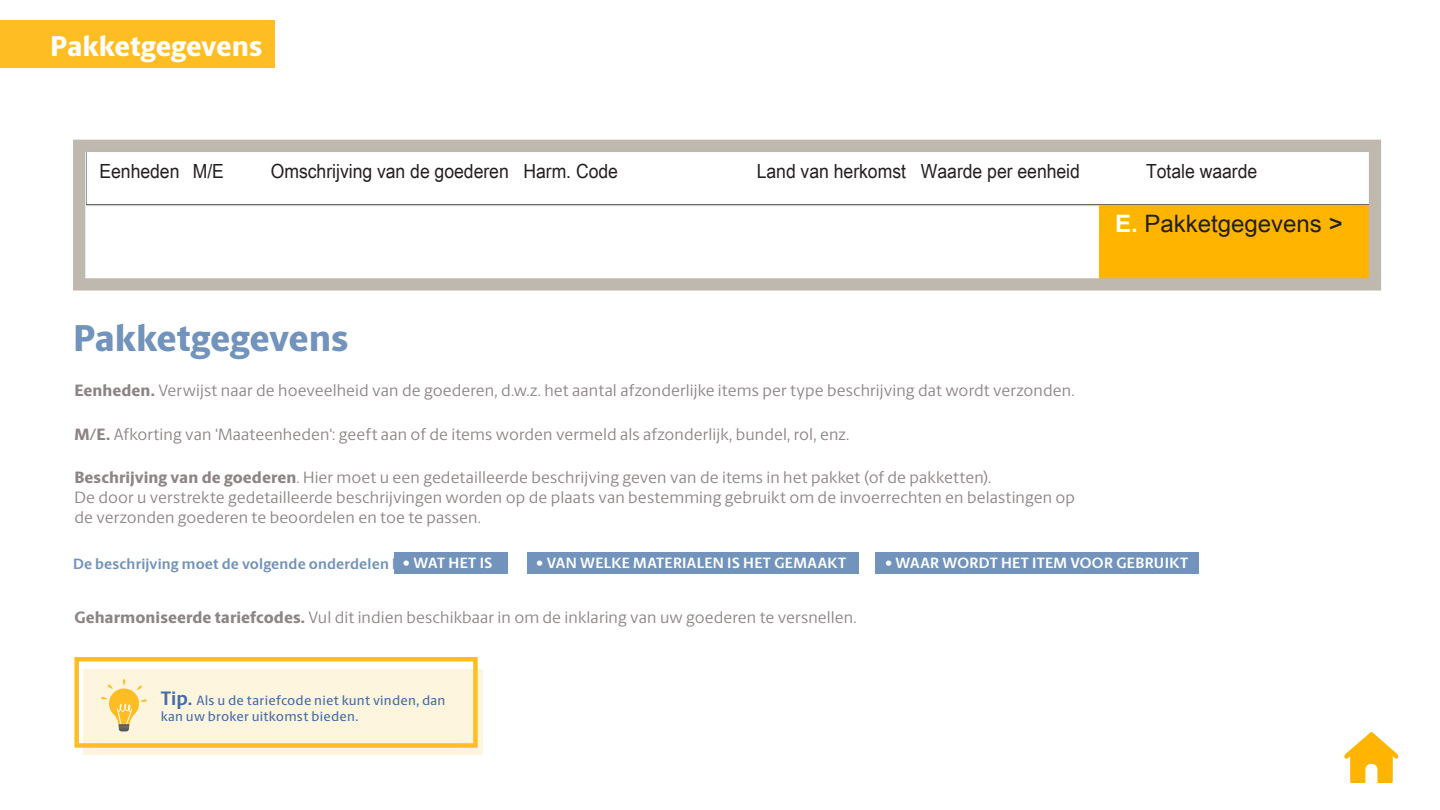
<style>
.page{position:relative;width:1440px;height:810px;background:#fff}
.page>*{position:absolute;margin:0;border:0;box-sizing:border-box;transform-origin:0 0}
.Large_Header{font:800 37.5px "UPS Berlingske Sans";letter-spacing:-.005em;color:#7293bc}
.Large_Header-2{font:800 28.8px "UPS Berlingske Sans";color:#fff}
.Nav_Volume_Header{font:24px "Arial Unicode MS";color:#231f20}
.Nav_Volume_Header-2{font:19.5px "Arial Unicode MS";color:#231f20;scale:.9 1}
.Large_Header-3{font:16.5px/19.8px "UPS Berlingske Sans";letter-spacing:.005em;color:#8d8585}
.Large_Header-4{font:700 15px "UPS Berlingske Sans";letter-spacing:.025em;color:#fff}
.Large_Header-5{font:700 15px "UPS Berlingske Sans";letter-spacing:.01em;color:#7293bc}
.Large_Header-6{font:500 13.5px/16.2px "UPS Berlingske Sans";letter-spacing:.015em;color:#426da9}
.s1{font-weight:800}
.s2{font-weight:700;color:#fff}
.s3{font-weight:700;font-size:19.5px}
</style>
<div class="page">
<div style="left:0;top:20px;width:275px;height:48px;background:#febd23"></div>
<img style="left:86px;top:153px;width:1282px;height:125px">
<div style="left:73px;top:140px;width:1308px;height:151px;border:12px solid #bfb8af"></div>
<div style="left:74px;top:657px;width:404px;height:91px;border:4px solid #febd23"></div>
<svg style="left:84px;top:669px;width:399px;height:86px;background:#fdf1d1"></svg>
<svg style="left:101px;top:679px;width:46px;height:52px;background:#f9de9e"></svg>
<div style="left:394px;top:552px;width:114px;height:22px;background:#7293bc"></div>
<div style="left:527px;top:552px;width:331px;height:22px;background:#7293bc"></div>
<div style="left:875px;top:552px;width:323px;height:22px;background:#7293bc"></div>
<svg style="left:1344px;top:732px;width:55px;height:51px"></svg>
<div style="left:1109px;top:215px;width:235px;height:59px;background:#ffb500"></div>
<svg style="left:99px;top:158px;width:1249px;height:20px"></svg>
<p class="Large_Header-2" style="left:50px;top:25px;width:214px">Pakketgegevens</p>
<p class="Nav_Volume_Header-2" style="left:99px;top:157px;width:90px">Eenheden</p>
<p class="Nav_Volume_Header-2" style="left:193px;top:157px;width:36px">M/E</p>
<p class="Nav_Volume_Header-2" style="left:271px;top:157px;width:266px">Omschrijving van de goederen</p>
<p class="Nav_Volume_Header-2" style="left:523px;top:157px;width:107px">Harm. Code</p>
<p class="Nav_Volume_Header-2" style="left:757px;top:157px;width:167px">Land van herkomst</p>
<p class="Nav_Volume_Header-2" style="left:921px;top:157px;width:178px">Waarde per eenheid</p>
<p class="Nav_Volume_Header-2" style="left:1146px;top:157px;width:125px">Totale waarde</p>
<p class="Large_Header" style="left:73px;top:311px;width:277px">Pakketgegevens</p>
<p class="Large_Header-3" style="left:74px;top:380px;width:1001px"><span class="s1">Eenheden.</span> Verwijst naar de hoeveelheid van de goederen, d.w.z. het aantal afzonderlijke items per type beschrijving dat wordt verzonden.</p>
<p class="Large_Header-3" style="left:74px;top:423px;width:776px"><span class="s1">M/E.</span> Afkorting van 'Maateenheden': geeft aan of de items worden vermeld als afzonderlijk, bundel, rol, enz.</p>
<p class="Large_Header-3" style="left:74px;top:467px;width:1002px"><span class="s1">Beschrijving van de goederen</span>. Hier moet u een gedetailleerde beschrijving geven van de items in het pakket (of de pakketten).<br>De door u verstrekte gedetailleerde beschrijvingen worden op de plaats van bestemming gebruikt om de invoerrechten en belastingen op de verzonden goederen te beoordelen en toe te passen.</p>
<p class="Nav_Volume_Header" style="left:1115px;top:206px;width:229px"><span class="s2">E.</span> Pakketgegevens &gt;</p>
<p class="Large_Header-4" style="left:403px;top:552px;width:91px">• WAT HET IS</p>
<p class="Large_Header-4" style="left:536px;top:552px;width:311px">• VAN WELKE MATERIALEN IS HET GEMAAKT</p>
<p class="Large_Header-4" style="left:885px;top:552px;width:304px">• WAAR WORDT HET ITEM VOOR GEBRUIKT</p>
<p class="Large_Header-5" style="left:73px;top:552px;width:386px">De beschrijving moet de volgende onderdelen bevatten:</p>
<p class="Large_Header-3" style="left:74px;top:607px;width:784px"><span class="s1">Geharmoniseerde tariefcodes.</span> Vul dit indien beschikbaar in om de inklaring van uw goederen te versnellen.</p>
<p class="Large_Header-6" style="left:161px;top:692px;width:286px"><span class="s3">Tip.</span> Als u de tariefcode niet kunt vinden, dan kan uw broker uitkomst bieden.</p>
</div>
